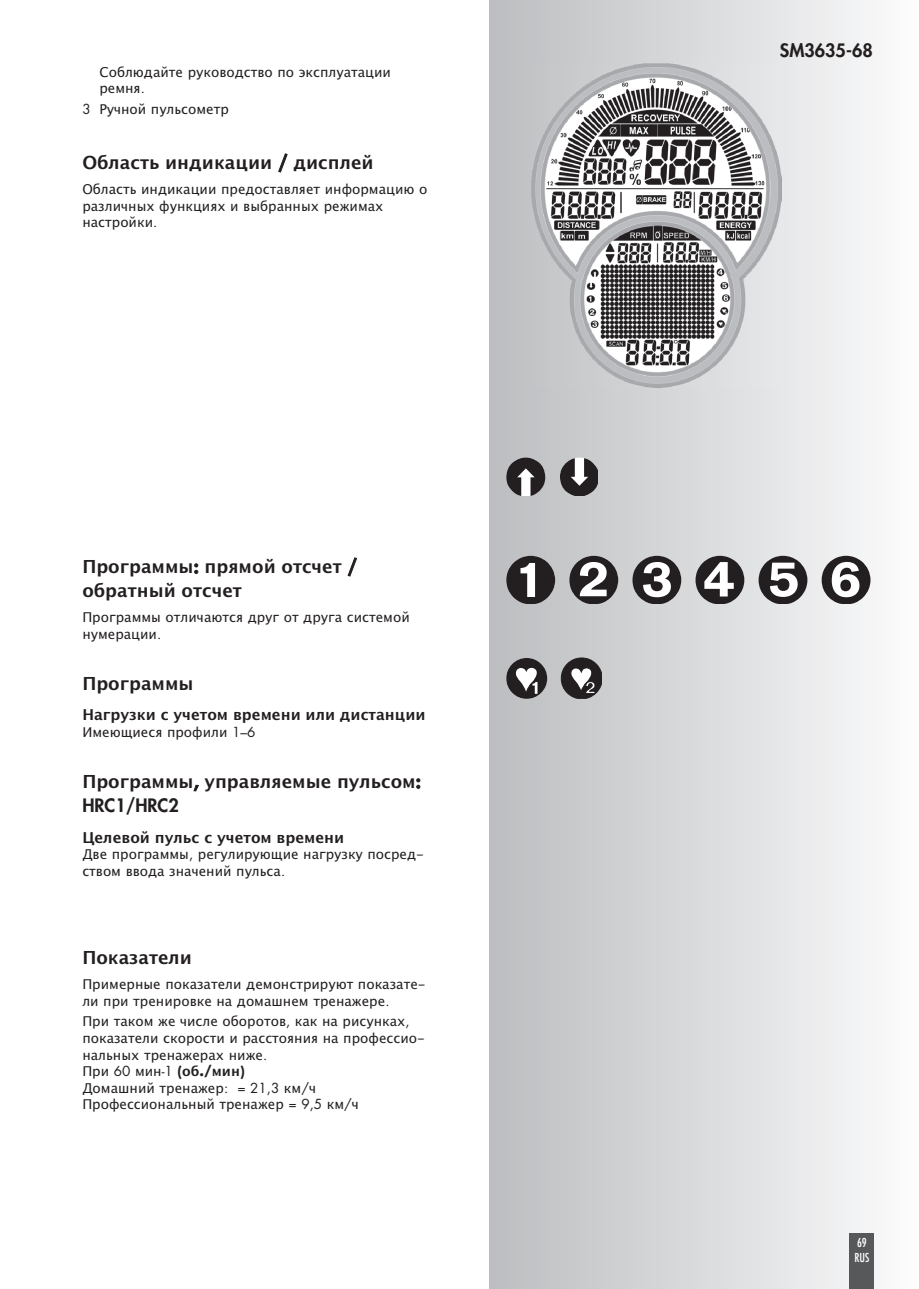
<style>
.page{position:relative;width:919px;height:1289px;background:#fff}
.page>*{position:absolute;margin:0;border:0;box-sizing:border-box;transform-origin:0 0}
.t1{font:700 18px/24px "Lucida Grande";color:#231f20}
.t2{font:800 18px "Futura CE";color:#231f20}
.t3{font:700 15px "Lucida Grande";color:#231f20}
.t4{font:13.5px/16.5px "Lucida Grande";color:#231f20}
.t5{font:condensed 12px/15.6px "Futura";color:#fff}
.s1{font-family:"Futura CE"}
.s2{font-family:"Futura CE";font-weight:800}
.s3{font-family:"Futura CE";font-weight:700}
.s4{font-weight:700}
</style>
<div class="page">
<div style="left:489px;top:0;width:429px;height:1288px;background:linear-gradient(to right,#bbbdbf,#fbfcfc)"></div>
<img style="left:531px;top:64px;width:250px;height:323px">
<svg style="left:506px;top:457px;width:39px;height:38px"></svg>
<svg style="left:559px;top:457px;width:39px;height:38px"></svg>
<svg style="left:506px;top:658px;width:41px;height:40px"></svg>
<svg style="left:560px;top:657px;width:41px;height:41px;background:#696768"></svg>
<svg style="left:506px;top:556px;width:49px;height:47px;background:#605d5e"></svg>
<svg style="left:569px;top:556px;width:49px;height:47px"></svg>
<svg style="left:632px;top:556px;width:49px;height:47px"></svg>
<svg style="left:695px;top:556px;width:49px;height:47px"></svg>
<svg style="left:758px;top:556px;width:49px;height:47px"></svg>
<svg style="left:821px;top:556px;width:49px;height:47px"></svg>
<div style="left:849px;top:1233px;width:25px;height:55px;background:#57585a"></div>
<p class="t4" style="left:99px;top:64px;width:293px">Соблюдайте руководство по эксплуатации ремня<span class="s1">.</span></p>
<p class="t4" style="left:82px;top:101px;width:148px"><span class="s1">3</span> Ручной пульсометр</p>
<h1 class="t1" style="left:82px;top:151px;width:293px">Область индикации <span class="s2">/</span> дисплей</h1>
<p class="t4" style="left:82px;top:181px;width:346px">Область индикации предоставляет информацию о различных функциях и выбранных режимах настройки<span class="s1">.</span></p>
<h1 class="t1" style="left:82px;top:555px;width:276px">Программы<span class="s2">:</span> прямой отсчет <span class="s2">/ </span>обратный отсчет</h1>
<p class="t4" style="left:82px;top:609px;width:329px">Программы отличаются друг от друга системой нумерации<span class="s1">.</span></p>
<h1 class="t1" style="left:82px;top:671px;width:113px">Программы</h1>
<p class="t3" style="left:82px;top:706px;width:345px">Нагрузки с учетом времени или дистанции</p>
<p class="t4" style="left:82px;top:724px;width:175px">Имеющиеся профили <span class="s1">1–6</span></p>
<h1 class="t1" style="left:82px;top:769px;width:340px">Программы<span class="s2">,</span> управляемые пульсом<span class="s2">:</span></h1>
<h1 class="t2" style="left:82px;top:796px;width:98px">HRC1/HRC2</h1>
<p class="t3" style="left:82px;top:828px;width:263px">Целевой пульс с учетом времени</p>
<p class="t4" style="left:82px;top:846px;width:343px">Две программы<span class="s1">,</span> регулирующие нагрузку посред&shy;ством ввода значений пульса<span class="s1">.</span></p>
<h1 class="t1" style="left:82px;top:945px;width:111px">Показатели</h1>
<p class="t4" style="left:82px;top:976px;width:345px">Примерные показатели демонстрируют показате&shy;ли при тренировке на домашнем тренажере<span class="s1">.</span></p>
<p class="t4" style="left:82px;top:1013px;width:344px">При таком же числе оборотов<span class="s1">,</span> как на рисунках<span class="s1">, </span>показатели скорости и расстояния на профессио&shy;нальных тренажерах ниже<span class="s1">.<br></span>При <span class="s1">60</span> мин<span class="s1">-1</span> <span class="s3">(</span><span class="s4">об</span><span class="s3">./</span><span class="s4">мин</span><span class="s3">)<br></span>Домашний тренажер<span class="s1">: = 21,3</span> км<span class="s1">/</span>ч Профессиональный тренажер <span class="s1">= 9,5</span> км<span class="s1">/</span>ч</p>
<h1 class="t2" style="left:779px;top:41px;width:94px">SM3635-68</h1>
<p class="t5" style="left:854px;top:1235px;width:16px">69<br>RUS</p>
</div>
